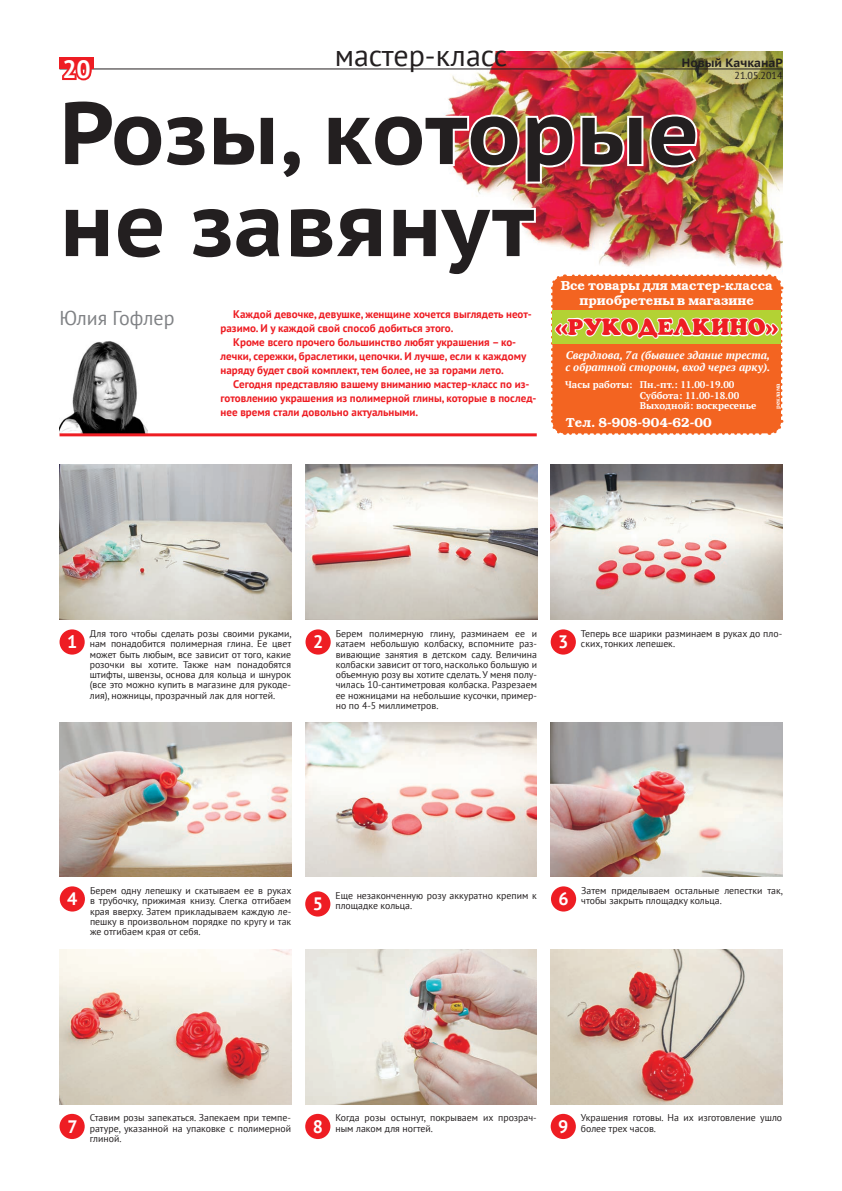
<style>
.page{position:relative;width:842px;height:1191px;background:#fff}
.page>*{position:absolute;margin:0;border:0;box-sizing:border-box;transform-origin:0 0}
.Заголовок{font:700 88px "PT Sans Caption";color:#231f20}
.t1{font:30px "PT Sans";color:#231f20}
.t2{font:700 25px "PT Sans";color:#fff}
.Основной_текст{font:23px "Cooper";color:#ee1d23;scale:.95 1}
.Основной_текст_мелки{font:20px "PT Sans";color:#808285}
.Фото_подпись{font:700 18px "PT Sans";color:#fff}
.Основной_текст-2{font:700 13px "Bookman CTT";color:#fff}
.t3{font:700 12px "PT Sans Caption";color:#231f20}
.Основной_текст-3{font:700 11px/14px "PT Sans";color:#ee1d23}
.Основной_текст-4{font:italic 700 11px "PT Serif";color:#fff}
.t4{font:10px "PT Sans";color:#231f20}
.Основной_текст-5{font:9.8px/10.3px "PT Sans";color:#231f20;text-align:justify}
.Основной_текст-6{font:700 9.8px "PT Serif";color:#fff}
.Основной_текст-7{font:700 6px "PT Serif";color:#fff}
</style>
<div class="page">
<img style="left:388px;top:51px;width:394px;height:220px">
<hr style="left:60px;top:69px;width:722px;height:1px;background:#231f20">
<svg style="left:59px;top:57px;width:36px;height:24px"></svg>
<img style="left:388px;top:112px;width:311px;height:74px">
<svg style="left:388px;top:204px;width:150px;height:67px"></svg>
<img style="left:60px;top:341px;width:88px;height:92px">
<hr style="left:60px;top:433px;width:477px;height:3px;background:#ee1d23">
<div style="left:60px;top:629px;width:25px;height:25px;background:#ee1d23;border-radius:50%"></div>
<svg style="left:551px;top:274px;width:233px;height:161px;background:#e98236"></svg>
<img style="left:60px;top:465px;width:231px;height:154px">
<img style="left:305px;top:465px;width:232px;height:154px">
<img style="left:551px;top:465px;width:231px;height:154px">
<img style="left:60px;top:722px;width:231px;height:154px">
<img style="left:305px;top:722px;width:232px;height:154px">
<img style="left:551px;top:722px;width:231px;height:154px">
<img style="left:60px;top:949px;width:231px;height:155px">
<img style="left:305px;top:949px;width:232px;height:155px">
<img style="left:551px;top:949px;width:231px;height:155px">
<div style="left:305px;top:629px;width:26px;height:25px;background:#ee1d23;border-radius:50%"></div>
<div style="left:551px;top:629px;width:25px;height:25px;background:#ee1d23;border-radius:50%"></div>
<div style="left:60px;top:886px;width:25px;height:25px;background:#ee1d23;border-radius:50%"></div>
<div style="left:305px;top:891px;width:25px;height:25px;background:#ee1d23;border-radius:50%"></div>
<div style="left:551px;top:886px;width:25px;height:25px;background:#ee1d23;border-radius:50%"></div>
<div style="left:60px;top:1113px;width:25px;height:26px;background:#ee1d23;border-radius:50%"></div>
<div style="left:305px;top:1113px;width:25px;height:26px;background:#ee1d23;border-radius:50%"></div>
<div style="left:551px;top:1113px;width:25px;height:26px;background:#ee1d23;border-radius:50%"></div>
<p class="t1" style="left:335px;top:36px;width:174px">мастер-класс</p>
<p class="Заголовок" style="left:60px;top:75px;width:642px">Розы, которые</p>
<p class="Заголовок" style="left:60px;top:167px;width:477px">не завянут</p>
<p class="t3" style="left:682px;top:55px;width:103px">Новый КачканаР</p>
<p class="t2" style="left:62px;top:53px;width:30px">20</p>
<p class="t4" style="left:734px;top:69px;width:49px">21.05.2014</p>
<p class="Основной_текст_мелки" style="left:60px;top:305px;width:116px">Юлия Гофлер</p>
<p class="Основной_текст-3" style="left:221px;top:307px;width:313px;text-indent:13px">Каждой девочке, девушке, женщине хочется выглядеть неот&shy;разимо. И у каждой свой способ добиться этого.</p>
<p class="Основной_текст-3" style="left:221px;top:335px;width:307px;text-indent:13px">Кроме всего прочего большинство любят украшения – ко&shy;лечки, сережки, браслетики, цепочки. И лучше, если к каждому наряду будет свой комплект, тем более, не за горами лето.</p>
<p class="Основной_текст-3" style="left:221px;top:377px;width:317px;text-indent:13px">Сегодня представляю вашему вниманию мастер-класс по из&shy;готовлению украшения из полимерной глины, которые в послед&shy;нее время стали довольно актуальными.</p>
<p class="Основной_текст-2" style="left:561px;top:277px;width:214px">Все товары для мастер-класса</p>
<p class="Основной_текст-2" style="left:579px;top:292px;width:176px">приобретены в магазине</p>
<p class="Основной_текст" style="left:555px;top:314px;width:236px">«РУКОДЕЛКИНО»</p>
<p class="Основной_текст-4" style="left:566px;top:347px;width:206px">Свердлова, 7а (бывшее здание треста,</p>
<p class="Основной_текст-4" style="left:565px;top:359px;width:206px">с обратной стороны, вход через арку).</p>
<p class="Основной_текст-6" style="left:565px;top:378px;width:69px">Часы работы:</p>
<p class="Основной_текст-6" style="left:640px;top:378px;width:96px">Пн.-пт.: 11.00-19.00</p>
<p class="Основной_текст-6" style="left:640px;top:389px;width:101px">Суббота: 11.00-18.00</p>
<p class="Основной_текст-6" style="left:640px;top:399px;width:118px">Выходной: воскресенье</p>
<p class="Основной_текст-2" style="left:566px;top:414px;width:147px">Тел. 8-908-904-62-00</p>
<p class="Основной_текст-7" style="left:773px;top:409px;width:27px;rotate:-90deg">реклама</p>
<p class="Фото_подпись" style="left:67px;top:630px;width:12px">1</p>
<p class="Основной_текст-5" style="left:90px;top:628px;width:204px">Для того чтобы сделать розы своими руками, нам понадобится полимерная глина. Ее цвет может быть любым, все зависит от того, какие розочки вы хотите. Также нам понадобятся штифты, швензы, основа для кольца и шнурок (все это можно купить в магазине для рукоде&shy;лия), ножницы, прозрачный лак для ногтей.</p>
<p class="Фото_подпись" style="left:313px;top:630px;width:12px">2</p>
<p class="Основной_текст-5" style="left:336px;top:628px;width:203px">Берем полимерную глину, разминаем ее и катаем небольшую колбаску, вспомните раз&shy;вивающие занятия в детском саду. Величина колбаски зависит от того, насколько большую и объемную розу вы хотите сделать. У меня полу&shy;чилась 10-сантиметровая колбаска. Разрезаем ее ножницами на небольшие кусочки, пример&shy;но по 4-5 миллиметров.</p>
<p class="Основной_текст-5" style="left:581px;top:628px;width:203px">Теперь все шарики разминаем в руках до пло-</p>
<p class="Фото_подпись" style="left:558px;top:630px;width:12px">3</p>
<p class="Основной_текст-5" style="left:581px;top:638px;width:96px">ских, тонких лепешек.</p>
<p class="Основной_текст-5" style="left:90px;top:885px;width:203px">Берем одну лепешку и скатываем ее в руках в трубочку, прижимая книзу. Слегка отгибаем края вверху. Затем прикладываем каждую ле&shy;пешку в произвольном порядке по кругу и так же отгибаем края от себя.</p>
<p class="Фото_подпись" style="left:67px;top:887px;width:12px">4</p>
<p class="Основной_текст-5" style="left:335px;top:890px;width:203px">Еще незаконченную розу аккуратно крепим к</p>
<p class="Фото_подпись" style="left:313px;top:892px;width:12px">5</p>
<p class="Основной_текст-5" style="left:335px;top:900px;width:78px">площадке кольца.</p>
<p class="Основной_текст-5" style="left:581px;top:885px;width:203px">Затем приделываем остальные лепестки так,</p>
<p class="Фото_подпись" style="left:558px;top:887px;width:12px">6</p>
<p class="Основной_текст-5" style="left:581px;top:895px;width:142px">чтобы закрыть площадку кольца.</p>
<p class="Фото_подпись" style="left:67px;top:1114px;width:12px">7</p>
<p class="Основной_текст-5" style="left:90px;top:1112px;width:203px">Ставим розы запекаться. Запекаем при темпе&shy;ратуре, указанной на упаковке с полимерной глиной.</p>
<p class="Основной_текст-5" style="left:335px;top:1112px;width:203px">Когда розы остынут, покрываем их прозрач-</p>
<p class="Фото_подпись" style="left:313px;top:1114px;width:12px">8</p>
<p class="Основной_текст-5" style="left:335px;top:1122px;width:99px">ным лаком для ногтей.</p>
<p class="Основной_текст-5" style="left:581px;top:1112px;width:203px">Украшения готовы. На их изготовление ушло</p>
<p class="Фото_подпись" style="left:558px;top:1114px;width:12px">9</p>
<p class="Основной_текст-5" style="left:581px;top:1122px;width:77px">более трех часов.</p>
</div>
